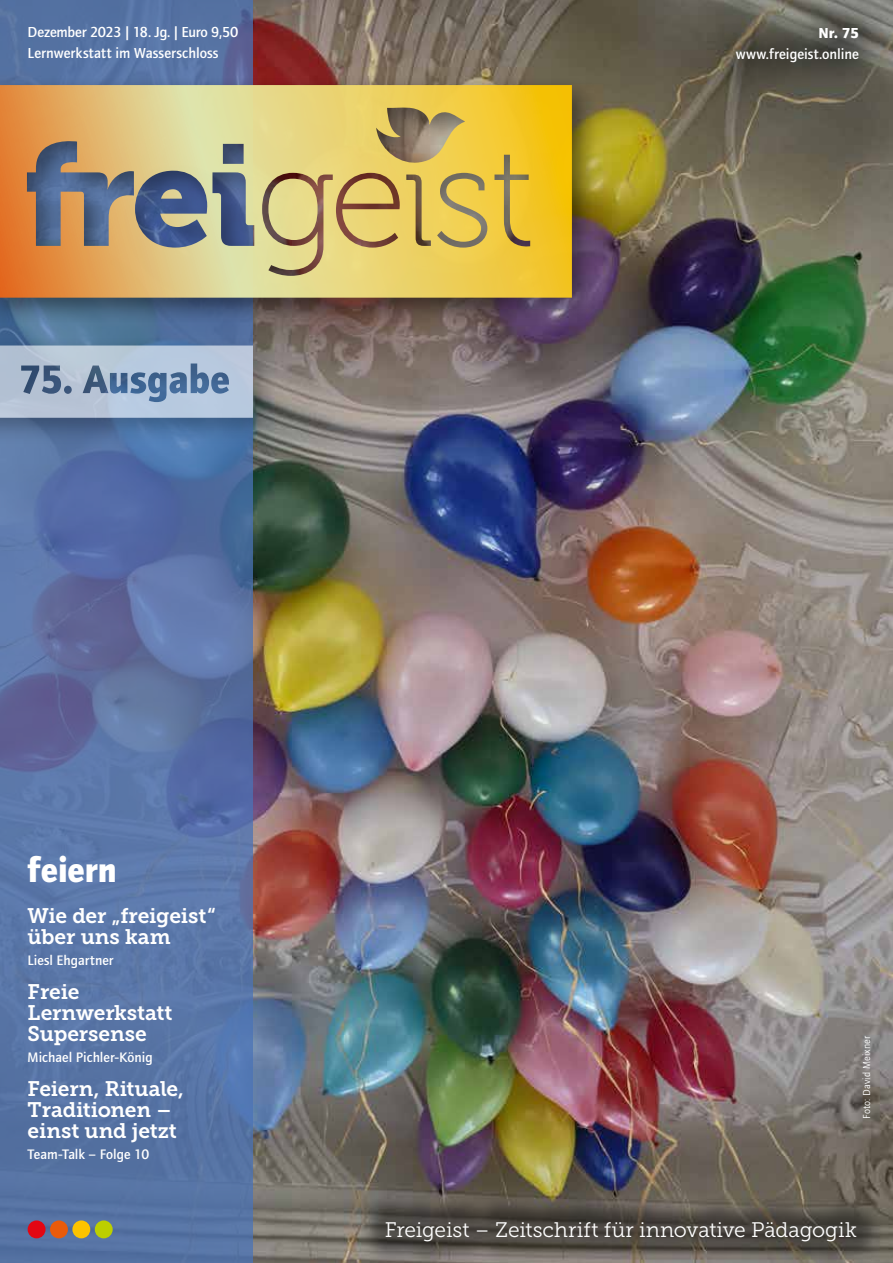
<style>
.page{position:relative;width:893px;height:1263px;background:#fff}
.page>*{position:absolute;margin:0;border:0;box-sizing:border-box;transform-origin:0 0}
.t1{font:700 36px "Foundry Journal";letter-spacing:-.005em;color:#fff;scale:.95 1}
.t2{font:21px/21px "Museo Slab 700";letter-spacing:-.01em;color:#fff}
.t3{font:21px "Museo Slab 300";letter-spacing:-.005em;color:#fff}
.t4{font:500 15px/21px "Foundry Journal";color:#fff}
.t5{font:700 15px "Foundry Journal";color:#fff}
.t6{font:500 14.25px "Foundry Journal";color:#fff}
.t7{font:10.5px "Foundry Journal";letter-spacing:.015em;color:#fff}
</style>
<div class="page">
<img style="left:253px;top:0;width:640px;height:1263px">
<svg style="left:0;top:0;width:253px;height:1263px;background:#5872a5"></svg>
<div style="left:28px;top:1220px;width:18px;height:18px;background:#e30613;border-radius:50%"></div>
<div style="left:50px;top:1220px;width:18px;height:18px;background:#ea5b0b;border-radius:50%"></div>
<div style="left:72px;top:1220px;width:18px;height:18px;background:#fdc300;border-radius:50%"></div>
<div style="left:95px;top:1220px;width:18px;height:18px;background:#bccf00;border-radius:50%"></div>
<div style="left:702px;top:0;width:191px;height:96px;background:#000;opacity:.45"></div>
<div style="left:358px;top:1194px;width:526px;height:69px;background:#000;opacity:.45"></div>
<div style="left:0;top:75px;width:600px;height:250px;background:#000;opacity:.45"></div>
<svg style="left:0;top:85px;width:572px;height:213px;background:#cfb366"></svg>
<div style="left:0;top:336px;width:281px;height:110px;background:#000;opacity:.45"></div>
<svg style="left:0;top:345px;width:253px;height:73px;background:#a3b6cd"></svg>
<p class="t4" style="left:28px;top:21px;width:212px">Dezember 2023 | 18. Jg. | Euro 9,50<br>Lernwerkstatt im Wasserschloss</p>
<p class="t5" style="left:819px;top:24px;width:42px">Nr. 75</p>
<p class="t4" style="left:736px;top:43px;width:125px">www.freigeist.online</p>
<h1 class="t1" style="left:28px;top:849px;width:95px">feiern</h1>
<p class="t2" style="left:28px;top:906px;width:189px">Wie der „freigeist“ über uns kam</p>
<p class="t6" style="left:28px;top:952px;width:88px">Liesl Ehgartner</p>
<p class="t2" style="left:28px;top:981px;width:146px">Freie<br>Lernwerkstatt<br>Supersense</p>
<p class="t6" style="left:28px;top:1049px;width:126px">Michael Pichler-König</p>
<p class="t2" style="left:28px;top:1078px;width:158px">Feiern, Rituale,<br>Traditionen – einst und jetzt</p>
<p class="t6" style="left:28px;top:1146px;width:123px">Team-Talk – Folge 10</p>
<p class="t7" style="left:861px;top:1119px;width:85px;rotate:-90deg">Foto: David Meixner</p>
<p class="t3" style="left:385px;top:1218px;width:474px">Freigeist – Zeitschrift für innovative Pädagogik</p>
</div>
